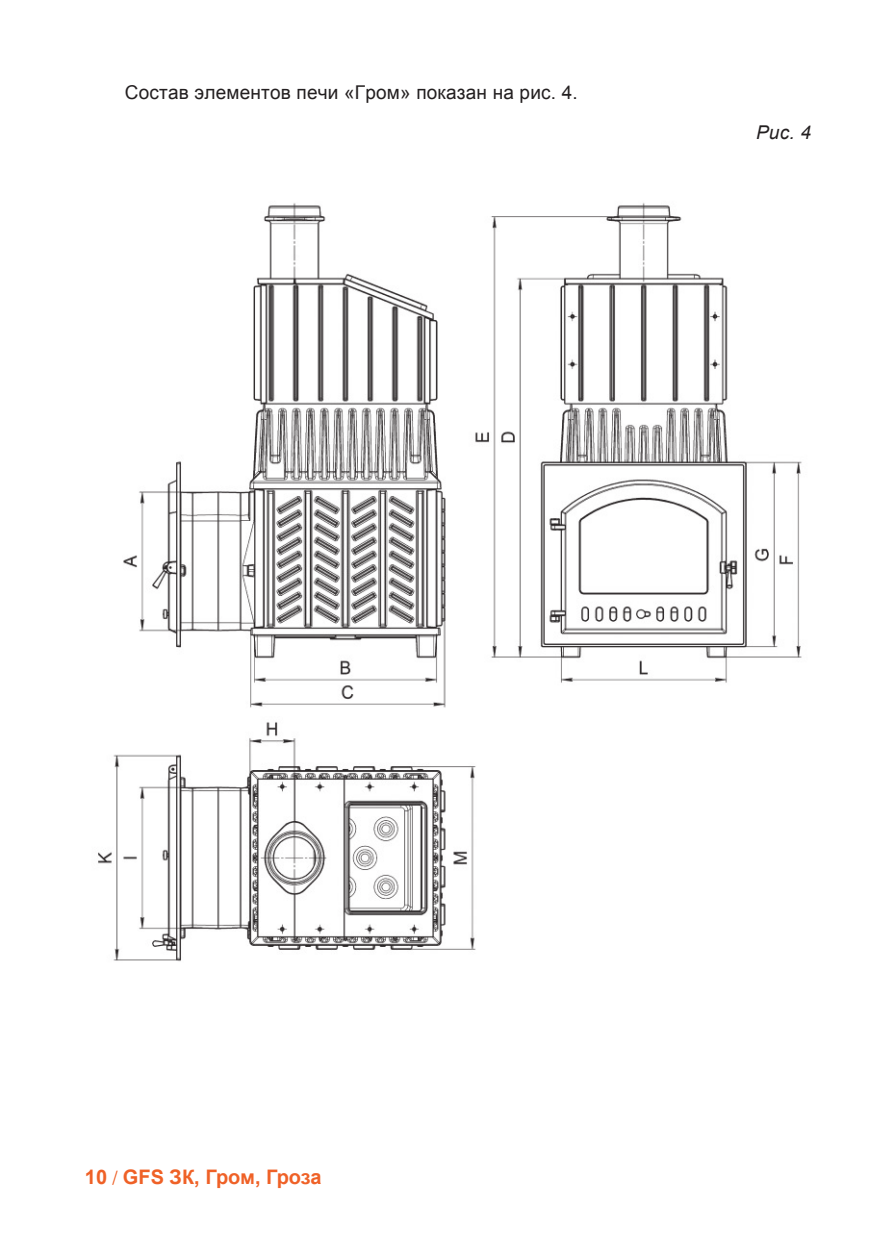
<style>
.page{position:relative;width:896px;height:1248px;background:#fff}
.page>*{position:absolute;margin:0;border:0;box-sizing:border-box;transform-origin:0 0}
.t1{font:700 20px "Arial";color:#ef6127}
.t2{font:19px "Arial";letter-spacing:.01em;color:#231f20}
.t3{font:italic 19px "Arial";color:#231f20}
.s1{font-family:"Minion Pro";font-weight:400}
</style>
<div class="page">
<img style="left:98px;top:202px;width:704px;height:760px">
<p class="t2" style="left:125px;top:80px;width:454px">Состав элементов печи «Гром» показан на рис. 4.</p>
<p class="t3" style="left:756px;top:120px;width:56px">Рис. 4</p>
<p class="t1" style="left:85px;top:1163px;width:238px">10 <span class="s1">/</span> GFS ЗК, Гром, Гроза</p>
</div>
